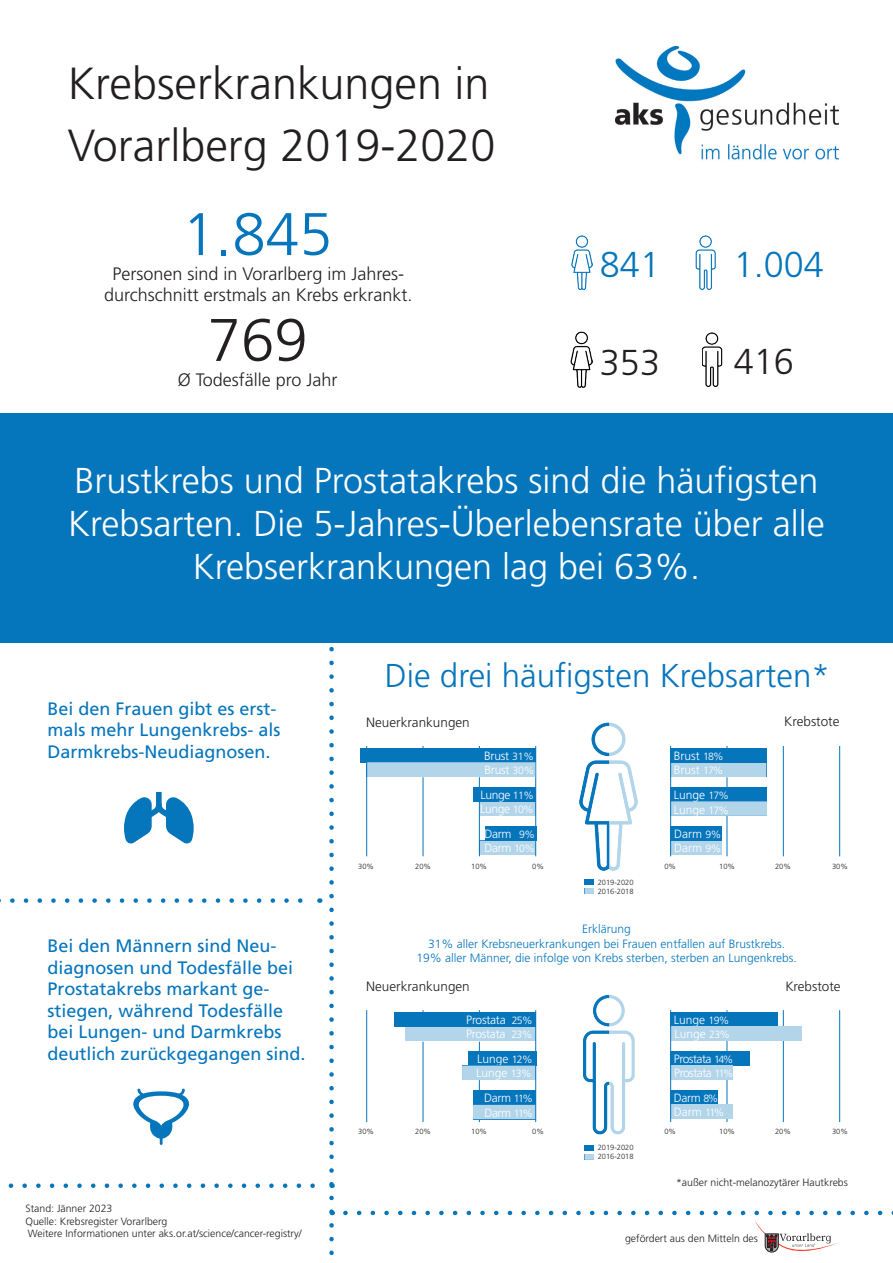
<style>
.page{position:relative;width:893px;height:1263px;background:#fff}
.page>*{position:absolute;margin:0;border:0;box-sizing:border-box;transform-origin:0 0}
.t1{font:300 60px "Frutiger";color:#0575bc}
.t2{font:300 60px "Frutiger";color:#231f20}
.t3{font:300 45px/62.6px "Frutiger";color:#231f20}
.t4{font:300 36px/43.2px "Frutiger";color:#fff;text-align:center}
.t5{font:300 36px "Frutiger";color:#0575bc}
.t6{font:300 36px "Frutiger";color:#231f20}
.t7{font:300 33px "Frutiger";color:#0575bc}
.t8{font:18px/21.6px "Frutiger";color:#0575bc}
.t9{font:300 18px/21.6px "Frutiger";color:#231f20;text-align:center}
.t10{font:300 13.5px "Frutiger";color:#231f20}
.t11{font:300 12px "Frutiger";letter-spacing:-.02em;color:#fff}
.t12{font:300 12px/14.4px "Frutiger";color:#0575bc;text-align:center}
.t13{font:300 12px "Frutiger";letter-spacing:-.04em;color:#fff}
.t14{font:300 12px/14.5px "Frutiger";color:#fff}
.t15{font:300 10.5px/12.6px "Frutiger";color:#231f20}
.t16{font:300 7.5px/9px "Frutiger";color:#231f20}
.s1{font-size:10.5px}
</style>
<div class="page">
<hr style="left:727px;top:746px;width:1px;height:110px;background:#0575bc">
<img style="left:616px;top:46px;width:223px;height:114px">
<img style="left:570px;top:331px;width:23px;height:57px">
<img style="left:702px;top:332px;width:21px;height:55px">
<div style="left:0;top:414px;width:893px;height:229px;background:#0575bc"></div>
<img style="left:571px;top:235px;width:22px;height:55px">
<img style="left:695px;top:235px;width:21px;height:55px">
<img style="left:579px;top:722px;width:30px;height:159px">
<div style="left:609px;top:705px;width:43px;height:181px;background:#fff;border:1px solid #fff"></div>
<div style="left:670px;top:762px;width:96px;height:15px;background:#b3d5ea"></div>
<div style="left:670px;top:841px;width:52px;height:14px;background:#b3d5ea"></div>
<div style="left:479px;top:801px;width:57px;height:15px;background:#b3d5ea"></div>
<div style="left:480px;top:841px;width:56px;height:15px;background:#b3d5ea;border:1px solid #fff"></div>
<svg style="left:0;top:647px;width:334px;height:608px"></svg>
<svg style="left:345px;top:1211px;width:548px;height:41px"></svg>
<hr style="left:479px;top:746px;width:1px;height:110px;background:#0575bc">
<hr style="left:479px;top:1010px;width:1px;height:112px;background:#0575bc">
<div style="left:670px;top:748px;width:97px;height:14px;background:#0575bc"></div>
<div style="left:670px;top:787px;width:97px;height:15px;background:#0575bc"></div>
<hr style="left:783px;top:746px;width:1px;height:110px;background:#0575bc">
<hr style="left:839px;top:746px;width:1px;height:110px;background:#0575bc">
<div style="left:360px;top:748px;width:176px;height:14px;background:#0575bc"></div>
<hr style="left:423px;top:746px;width:1px;height:110px;background:#0575bc">
<hr style="left:535px;top:746px;width:1px;height:110px;background:#0575bc">
<div style="left:473px;top:1090px;width:62px;height:15px;background:#0575bc"></div>
<div style="left:670px;top:1012px;width:107px;height:15px;background:#0575bc"></div>
<div style="left:394px;top:1012px;width:142px;height:15px;background:#0575bc"></div>
<div style="left:670px;top:1051px;width:80px;height:15px;background:#0575bc"></div>
<div style="left:670px;top:1090px;width:48px;height:15px;background:#0575bc"></div>
<hr style="left:727px;top:1010px;width:1px;height:112px;background:#0575bc">
<hr style="left:783px;top:1010px;width:1px;height:112px;background:#0575bc">
<hr style="left:839px;top:1010px;width:1px;height:112px;background:#0575bc">
<div style="left:468px;top:1051px;width:68px;height:15px;background:#0575bc"></div>
<hr style="left:366px;top:1010px;width:1px;height:112px;background:#0575bc">
<hr style="left:423px;top:1010px;width:1px;height:112px;background:#0575bc">
<img style="left:583px;top:994px;width:26px;height:141px">
<div style="left:473px;top:787px;width:63px;height:14px;background:#0575bc"></div>
<div style="left:485px;top:826px;width:51px;height:14px;background:#0575bc"></div>
<div style="left:670px;top:826px;width:52px;height:15px;background:#0575bc"></div>
<div style="left:670px;top:801px;width:97px;height:15px;background:#b3d5ea"></div>
<hr style="left:670px;top:746px;width:1px;height:110px;background:#0575bc">
<div style="left:405px;top:1027px;width:131px;height:14px;background:#b3d5ea"></div>
<div style="left:473px;top:1105px;width:63px;height:14px;background:#b3d5ea"></div>
<div style="left:671px;top:1027px;width:130px;height:14px;background:#b3d5ea"></div>
<div style="left:671px;top:1066px;width:62px;height:14px;background:#b3d5ea"></div>
<div style="left:670px;top:1104px;width:62px;height:15px;background:#b3d5ea"></div>
<div style="left:462px;top:1066px;width:74px;height:14px;background:#b3d5ea"></div>
<hr style="left:535px;top:1010px;width:1px;height:112px;background:#0575bc">
<hr style="left:670px;top:1010px;width:1px;height:112px;background:#0575bc">
<div style="left:367px;top:762px;width:168px;height:15px;background:#b3d5ea"></div>
<hr style="left:366px;top:746px;width:1px;height:110px;background:#0575bc">
<div style="left:585px;top:879px;width:9px;height:5px;background:#0575bc"></div>
<div style="left:585px;top:888px;width:9px;height:6px;background:#b3d5ea"></div>
<div style="left:585px;top:1145px;width:9px;height:5px;background:#0575bc"></div>
<svg style="left:585px;top:1154px;width:9px;height:6px"></svg>
<h2 class="t3" style="left:68px;top:53px;width:429px">Krebserkrankungen in<br>Vorarlberg 2019-2020</h2>
<h1 class="t1" style="left:182px;top:200px;width:152px">1.845</h1>
<p class="t9" style="left:104px;top:263px;width:310px">Personen sind in Vorarlberg im Jahres&shy;durchschnitt erstmals an Krebs erkrankt.</p>
<h1 class="t2" style="left:208px;top:306px;width:102px">769</h1>
<p class="t9" style="left:178px;top:369px;width:161px">Ø Todesfälle pro Jahr</p>
<h3 class="t5" style="left:600px;top:245px;width:62px">841</h3>
<h3 class="t5" style="left:734px;top:244px;width:92px">1.004</h3>
<h3 class="t6" style="left:600px;top:342px;width:62px">353</h3>
<h3 class="t6" style="left:734px;top:341px;width:62px">416</h3>
<h3 class="t4" style="left:68px;top:459px;width:758px">Brustkrebs und Prostatakrebs sind die häufigsten<br>Krebsarten. Die 5-Jahres-Überlebensrate über alle<br>Krebserkrankungen lag bei 63%.</h3>
<p class="t8" style="left:47px;top:698px;width:235px">Bei den Frauen gibt es erst&shy;mals mehr Lungenkrebs- als<br>Darmkrebs-Neudiagnosen.</p>
<p class="t8" style="left:47px;top:935px;width:260px">Bei den Männern sind Neu&shy;diagnosen und Todesfälle bei<br>Prostatakrebs markant ge&shy;stiegen, während Todesfälle bei Lungen- und Darmkrebs deutlich zurückgegangen sind.</p>
<p class="t15" style="left:26px;top:1202px;width:278px">Stand: Jänner 2023<br>Quelle: Krebsregister Vorarlberg<br>Weitere Informationen unter aks.or.at/science/cancer-registry/</p>
<h3 class="t7" style="left:385px;top:657px;width:446px">Die drei häufigsten Krebsarten*</h3>
<p class="t10" style="left:366px;top:714px;width:105px">Neuerkrankungen</p>
<p class="t10" style="left:784px;top:714px;width:57px">Krebstote</p>
<p class="t11" style="left:484px;top:749px;width:51px">Brust <span class="s1">31%</span></p>
<p class="t11" style="left:674px;top:749px;width:51px">Brust <span class="s1">18%</span></p>
<p class="t11" style="left:674px;top:763px;width:51px">Brust <span class="s1">17%</span></p>
<p class="t11" style="left:484px;top:763px;width:51px">Brust <span class="s1">30%</span></p>
<p class="t11" style="left:480px;top:802px;width:55px">Lunge <span class="s1">10%</span></p>
<p class="t11" style="left:484px;top:841px;width:52px">Darm <span class="s1">10%</span></p>
<p class="t11" style="left:480px;top:788px;width:55px">Lunge <span class="s1">11%</span></p>
<p class="t11" style="left:484px;top:827px;width:52px">Darm <span class="s1">9%</span></p>
<p class="t11" style="left:674px;top:827px;width:49px">Darm <span class="s1">9%</span></p>
<p class="t14" style="left:674px;top:788px;width:56px">Lunge <span class="s1">17%<br></span>Lunge <span class="s1">17%</span></p>
<p class="t11" style="left:674px;top:841px;width:49px">Darm <span class="s1">9%</span></p>
<p class="t16" style="left:358px;top:862px;width:17px">30%</p>
<p class="t16" style="left:415px;top:862px;width:17px">20%</p>
<p class="t16" style="left:471px;top:862px;width:17px">10%</p>
<p class="t16" style="left:532px;top:862px;width:13px">0%</p>
<p class="t16" style="left:598px;top:878px;width:37px">2019-2020<br>2016-2018</p>
<p class="t16" style="left:664px;top:862px;width:13px">0%</p>
<p class="t16" style="left:719px;top:862px;width:17px">10%</p>
<p class="t16" style="left:775px;top:862px;width:17px">20%</p>
<p class="t16" style="left:832px;top:862px;width:17px">30%</p>
<p class="t12" style="left:416px;top:922px;width:382px">Erklärung<br>31% aller Krebsneuerkrankungen bei Frauen entfallen auf Brustkrebs.<br>19% aller Männer, die infolge von Krebs sterben, sterben an Lungenkrebs.</p>
<p class="t10" style="left:366px;top:979px;width:105px">Neuerkrankungen</p>
<p class="t10" style="left:785px;top:978px;width:57px">Krebstote</p>
<p class="t11" style="left:466px;top:1013px;width:68px">Prostata <span class="s1">25%</span></p>
<p class="t11" style="left:477px;top:1052px;width:57px">Lunge <span class="s1">12%</span></p>
<p class="t11" style="left:484px;top:1091px;width:50px">Darm <span class="s1">11%</span></p>
<p class="t11" style="left:466px;top:1027px;width:68px">Prostata <span class="s1">23%</span></p>
<p class="t11" style="left:476px;top:1066px;width:57px">Lunge <span class="s1">13%</span></p>
<p class="t11" style="left:484px;top:1105px;width:50px">Darm <span class="s1">11%</span></p>
<p class="t16" style="left:358px;top:1127px;width:17px">30%</p>
<p class="t16" style="left:415px;top:1127px;width:17px">20%</p>
<p class="t16" style="left:471px;top:1127px;width:17px">10%</p>
<p class="t16" style="left:532px;top:1127px;width:13px">0%</p>
<p class="t16" style="left:598px;top:1143px;width:37px">2019-2020<br>2016-2018</p>
<p class="t11" style="left:674px;top:1013px;width:57px">Lunge <span class="s1">19%</span></p>
<p class="t13" style="left:674px;top:1052px;width:61px">Prostata <span class="s1">14%</span></p>
<p class="t11" style="left:674px;top:1091px;width:46px">Darm <span class="s1">8%</span></p>
<p class="t16" style="left:664px;top:1127px;width:13px">0%</p>
<p class="t16" style="left:719px;top:1127px;width:17px">10%</p>
<p class="t16" style="left:775px;top:1127px;width:17px">20%</p>
<p class="t16" style="left:832px;top:1127px;width:17px">30%</p>
<p class="t11" style="left:674px;top:1027px;width:57px">Lunge <span class="s1">23%</span></p>
<p class="t13" style="left:674px;top:1066px;width:61px">Prostata <span class="s1">11%</span></p>
<p class="t11" style="left:674px;top:1105px;width:52px">Darm <span class="s1">11%</span></p>
<p class="t15" style="left:676px;top:1176px;width:173px">*außer nicht-melanozytärer Hautkrebs</p>
<p class="t15" style="left:625px;top:1232px;width:134px">gefördert aus den Mitteln des</p>
</div>
